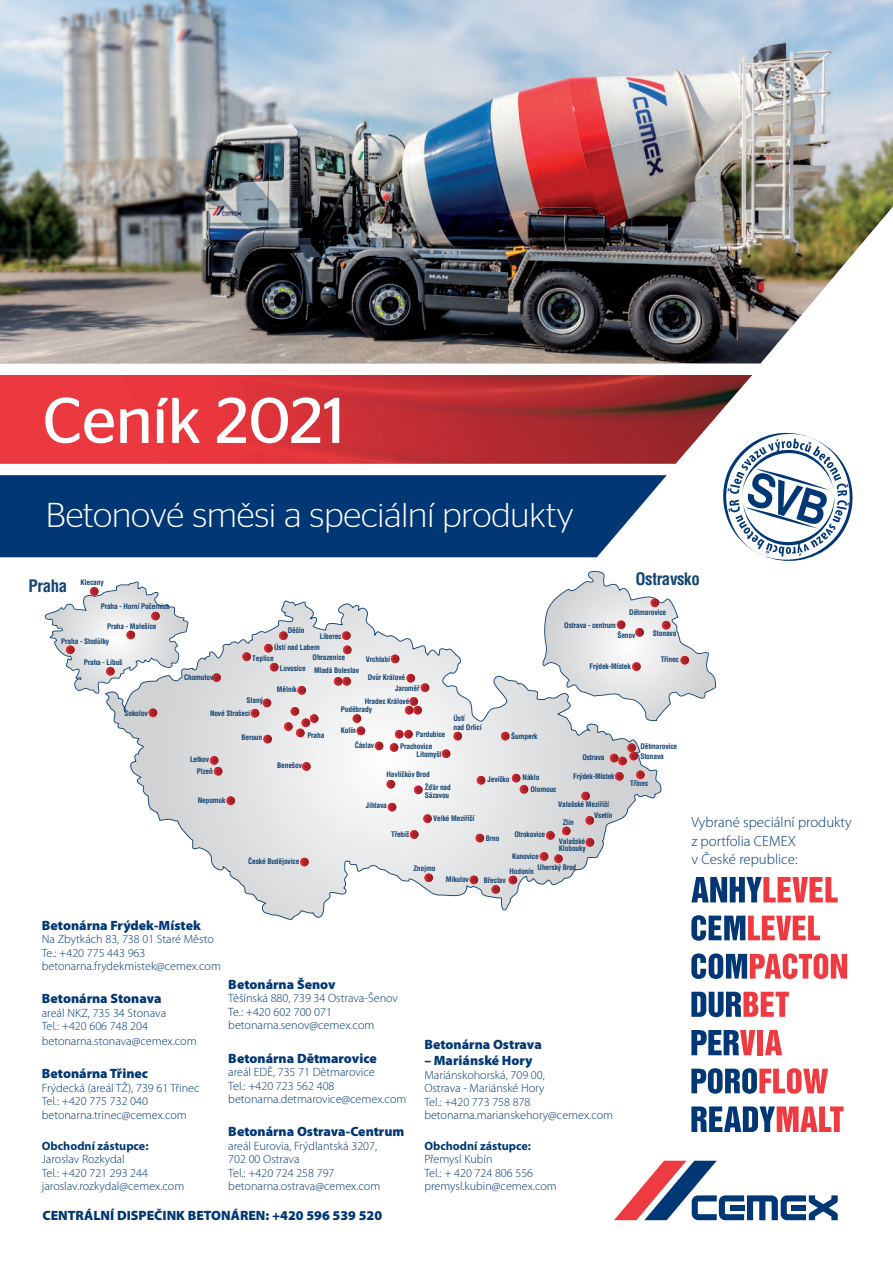
<style>
.page{position:relative;width:893px;height:1263px;background:#fff}
.page>*{position:absolute;margin:0;border:0;box-sizing:border-box;transform-origin:0 0}
.t1{font:64.5px "Stag Sans";color:#fff}
.t2{font:300 34.5px "Stag Sans";color:#fff}
.t3{font:700 condensed 16.8px "Helvetica CE";letter-spacing:-.02em;color:#134372}
.t4{font:300 14.7px/18.6px "Myriad Pro";color:#013775}
.t5{font:900 13.5px "Myriad Pro";color:#013775}
.t6{font:300 12px/13.5px "Myriad Pro";color:#013775}
.t7{font:700 12px "Myriad Pro";color:#013775}
.t8{font:700 condensed 7.5px/8.4px "Helvetica CE";letter-spacing:-.02em;color:#134372}
</style>
<div class="page">
<img style="left:0;top:0;width:893px;height:363px">
<div style="left:0;top:375px;width:124px;height:89px;background:#ec383f"></div>
<div style="left:124px;top:375px;width:114px;height:89px;background:#ea373d"></div>
<img style="left:238px;top:375px;width:115px;height:89px">
<img style="left:153px;top:456px;width:18px;height:8px">
<img style="left:353px;top:375px;width:114px;height:89px">
<img style="left:258px;top:452px;width:27px;height:12px">
<img style="left:467px;top:375px;width:114px;height:89px">
<img style="left:363px;top:448px;width:36px;height:16px">
<img style="left:581px;top:375px;width:57px;height:50px">
<img style="left:467px;top:444px;width:47px;height:20px">
<img style="left:638px;top:375px;width:114px;height:50px">
<div style="left:0;top:475px;width:543px;height:82px;background:#013775"></div>
<svg style="left:614px;top:1161px;width:224px;height:59px"></svg>
<svg style="left:130px;top:603px;width:531px;height:317px"></svg>
<svg style="left:476px;top:834px;width:8px;height:8px"></svg>
<svg style="left:302px;top:762px;width:9px;height:9px"></svg>
<svg style="left:375px;top:742px;width:8px;height:8px"></svg>
<svg style="left:442px;top:749px;width:8px;height:9px"></svg>
<svg style="left:453px;top:732px;width:9px;height:8px"></svg>
<svg style="left:387px;top:780px;width:8px;height:8px"></svg>
<svg style="left:414px;top:786px;width:9px;height:8px"></svg>
<svg style="left:491px;top:885px;width:9px;height:9px"></svg>
<svg style="left:300px;top:858px;width:9px;height:8px"></svg>
<svg style="left:391px;top:655px;width:8px;height:8px"></svg>
<svg style="left:373px;top:846px;width:5px;height:9px"></svg>
<svg style="left:509px;top:876px;width:8px;height:8px"></svg>
<svg style="left:477px;top:776px;width:8px;height:8px"></svg>
<svg style="left:388px;top:803px;width:8px;height:8px"></svg>
<svg style="left:540px;top:852px;width:8px;height:9px"></svg>
<svg style="left:342px;top:631px;width:10px;height:23px"></svg>
<svg style="left:334px;top:677px;width:17px;height:9px"></svg>
<svg style="left:353px;top:714px;width:12px;height:21px"></svg>
<svg style="left:470px;top:875px;width:8px;height:9px"></svg>
<svg style="left:424px;top:873px;width:9px;height:9px"></svg>
<svg style="left:501px;top:732px;width:8px;height:8px"></svg>
<svg style="left:512px;top:774px;width:16px;height:20px"></svg>
<svg style="left:210px;top:756px;width:12px;height:19px"></svg>
<svg style="left:586px;top:838px;width:8px;height:9px"></svg>
<svg style="left:554px;top:854px;width:9px;height:9px"></svg>
<svg style="left:410px;top:830px;width:8px;height:9px"></svg>
<svg style="left:423px;top:814px;width:9px;height:9px"></svg>
<svg style="left:581px;top:792px;width:9px;height:8px"></svg>
<svg style="left:546px;top:831px;width:9px;height:9px"></svg>
<svg style="left:562px;top:827px;width:8px;height:8px"></svg>
<svg style="left:585px;top:816px;width:9px;height:9px"></svg>
<svg style="left:226px;top:796px;width:9px;height:9px"></svg>
<svg style="left:405px;top:674px;width:24px;height:40px"></svg>
<svg style="left:610px;top:743px;width:35px;height:38px"></svg>
<svg style="left:390px;top:730px;width:23px;height:22px"></svg>
<svg style="left:45px;top:581px;width:273px;height:162px"></svg>
<svg style="left:543px;top:425px;width:310px;height:296px"></svg>
<svg style="left:691px;top:877px;width:147px;height:25px"></svg>
<svg style="left:691px;top:915px;width:129px;height:26px"></svg>
<svg style="left:691px;top:953px;width:156px;height:26px"></svg>
<svg style="left:691px;top:1068px;width:137px;height:26px"></svg>
<svg style="left:691px;top:1106px;width:152px;height:26px"></svg>
<svg style="left:691px;top:992px;width:98px;height:25px"></svg>
<svg style="left:765px;top:1030px;width:17px;height:25px"></svg>
<div style="left:757px;top:1030px;width:6px;height:25px;background:#ee3a41"></div>
<svg style="left:691px;top:1030px;width:64px;height:25px"></svg>
<h1 class="t1" style="left:43px;top:384px;width:304px">Ceník 2021</h1>
<h2 class="t2" style="left:46px;top:496px;width:530px">Betonové směsi a speciální produkty</h2>
<h3 class="t3" style="left:29px;top:576px;width:40px">Praha</h3>
<p class="t8" style="left:81px;top:578px;width:25px">Klecany</p>
<p class="t8" style="left:101px;top:602px;width:71px">Praha - Horní Počernice</p>
<h3 class="t3" style="left:635px;top:569px;width:66px">Ostravsko</h3>
<p class="t8" style="left:629px;top:608px;width:39px">Dětmarovice</p>
<p class="t8" style="left:107px;top:622px;width:51px">Praha - Malešice</p>
<p class="t8" style="left:84px;top:658px;width:40px">Praha - Libuš</p>
<p class="t8" style="left:61px;top:637px;width:49px">Praha - Stodůlky</p>
<p class="t8" style="left:125px;top:709px;width:25px">Sokolov</p>
<p class="t8" style="left:564px;top:621px;width:53px">Ostrava - centrum</p>
<p class="t8" style="left:288px;top:626px;width:18px">Děčín</p>
<p class="t8" style="left:617px;top:631px;width:20px">Šenov</p>
<p class="t8" style="left:653px;top:629px;width:25px">Stonava</p>
<p class="t8" style="left:661px;top:655px;width:20px">Třinec</p>
<p class="t8" style="left:320px;top:632px;width:23px">Liberec</p>
<p class="t8" style="left:313px;top:653px;width:34px">Ohrazenice</p>
<p class="t8" style="left:274px;top:643px;width:47px">Ústí nad Labem</p>
<p class="t8" style="left:252px;top:654px;width:23px">Teplice</p>
<p class="t8" style="left:366px;top:655px;width:26px">Vrchlabí</p>
<p class="t8" style="left:368px;top:673px;width:39px">Dvůr Králové</p>
<p class="t8" style="left:589px;top:662px;width:43px">Frýdek-Místek</p>
<p class="t8" style="left:280px;top:664px;width:27px">Lovosice</p>
<p class="t8" style="left:314px;top:666px;width:47px">Mladá Boleslav</p>
<p class="t8" style="left:341px;top:705px;width:33px">Poděbrady</p>
<p class="t8" style="left:184px;top:673px;width:31px">Chomutov</p>
<p class="t8" style="left:395px;top:684px;width:26px">Jaroměř</p>
<p class="t8" style="left:277px;top:685px;width:21px">Mělník</p>
<p class="t8" style="left:247px;top:696px;width:18px">Slaný</p>
<p class="t8" style="left:365px;top:697px;width:46px">Hradec Králové</p>
<p class="t8" style="left:210px;top:709px;width:42px">Nové Strašecí</p>
<p class="t8" style="left:453px;top:714px;width:30px">Ústí<br>nad Orlicí</p>
<p class="t8" style="left:341px;top:726px;width:17px">Kolín</p>
<p class="t8" style="left:400px;top:728px;width:47px;line-height:12.3px;text-indent:16px">Pardubice<br>Prachovice</p>
<p class="t8" style="left:511px;top:732px;width:28px">Šumperk</p>
<p class="t8" style="left:523px;top:773px;width:18px">Náklo</p>
<p class="t8" style="left:307px;top:731px;width:19px">Praha</p>
<p class="t8" style="left:241px;top:733px;width:22px">Beroun</p>
<p class="t8" style="left:355px;top:741px;width:21px">Čáslav</p>
<p class="t8" style="left:640px;top:741px;width:39px;line-height:10.5px">Dětmarovice<br>Stonava</p>
<p class="t8" style="left:417px;top:750px;width:27px">Litomyšl</p>
<p class="t8" style="left:582px;top:753px;width:24px">Ostrava</p>
<p class="t8" style="left:197px;top:754px;width:17px;line-height:11.4px;text-indent:-7px">Letkov<br>Plzeň</p>
<p class="t8" style="left:277px;top:761px;width:26px">Benešov</p>
<p class="t8" style="left:387px;top:770px;width:45px">Havlíčkův Brod</p>
<p class="t8" style="left:573px;top:772px;width:43px">Frýdek-Místek</p>
<p class="t8" style="left:488px;top:775px;width:23px">Jevíčko</p>
<p class="t8" style="left:630px;top:779px;width:20px">Třinec</p>
<p class="t8" style="left:425px;top:783px;width:27px">Žďár nad<br>Sázavou</p>
<p class="t8" style="left:531px;top:785px;width:28px">Olomouc</p>
<p class="t8" style="left:198px;top:796px;width:29px">Nepomuk</p>
<p class="t8" style="left:558px;top:800px;width:53px">Valašské Meziříčí</p>
<p class="t8" style="left:366px;top:801px;width:23px">Jihlava</p>
<p class="t8" style="left:248px;top:857px;width:53px">České Budějovice</p>
<p class="t8" style="left:433px;top:814px;width:43px">Velké Meziříčí</p>
<p class="t8" style="left:563px;top:818px;width:13px">Zlín</p>
<p class="t8" style="left:594px;top:811px;width:20px">Vsetín</p>
<p class="t8" style="left:391px;top:830px;width:20px">Třebíč</p>
<p class="t8" style="left:413px;top:864px;width:24px">Znojmo</p>
<p class="t8" style="left:446px;top:875px;width:25px">Mikulov</p>
<p class="t8" style="left:514px;top:830px;width:32px">Otrokovice</p>
<p class="t8" style="left:486px;top:834px;width:15px">Brno</p>
<p class="t8" style="left:484px;top:876px;width:23px">Břeclav</p>
<p class="t8" style="left:559px;top:837px;width:28px;line-height:7.5px">Valašské<br>Klobouky</p>
<p class="t8" style="left:512px;top:852px;width:28px">Kunovice</p>
<p class="t8" style="left:538px;top:863px;width:40px">Uherský Brod</p>
<p class="t8" style="left:509px;top:867px;width:26px">Hodonín</p>
<p class="t4" style="left:691px;top:813px;width:162px">Vybrané speciální produkty z portfolia CEMEX<br>v České republice:</p>
<p class="t5" style="left:42px;top:917px;width:161px">Betonárna Frýdek-Místek</p>
<p class="t6" style="left:42px;top:932px;width:181px">Na Zbytkách 83, 738 01 Staré Město<br>Te.: +420 775 443 963 betonarna.frydekmistek@cemex.com</p>
<p class="t5" style="left:42px;top:991px;width:121px">Betonárna Stonava</p>
<p class="t6" style="left:42px;top:1006px;width:156px;line-height:14px">areál NKZ, 735 34 Stonava<br>Tel.: +420 606 748 204 betonarna.stonava@cemex.com</p>
<p class="t5" style="left:42px;top:1066px;width:108px">Betonárna Třinec</p>
<p class="t6" style="left:42px;top:1081px;width:159px">Frýdecká (areál TŽ), 739 61 Třinec<br>Tel.: +420 775 732 040 betonarna.trinec@cemex.com</p>
<p class="t7" style="left:42px;top:1138px;width:108px">Obchodní zástupce:</p>
<p class="t6" style="left:42px;top:1153px;width:144px">Jaroslav Rozkydal<br>Tel.: +420 721 293 244 jaroslav.rozkydal@cemex.com</p>
<p class="t5" style="left:228px;top:977px;width:109px">Betonárna Šenov</p>
<p class="t6" style="left:228px;top:992px;width:171px">Těšínská 880, 739 34 Ostrava-Šenov<br>Te.: +420 602 700 071 betonarna.senov@cemex.com</p>
<p class="t5" style="left:228px;top:1050px;width:150px">Betonárna Dětmarovice</p>
<p class="t6" style="left:228px;top:1066px;width:180px">areál EDĚ, 735 71 Dětmarovice<br>Tel.: +420 723 562 408 betonarna.detmarovice@cemex.com</p>
<p class="t5" style="left:228px;top:1124px;width:178px">Betonárna Ostrava-Centrum</p>
<p class="t6" style="left:228px;top:1139px;width:154px">areál Eurovia, Frýdlantská 3207,<br>702 00 Ostrava<br>Tel.: +420 724 258 797 betonarna.ostrava@cemex.com</p>
<p class="t5" style="left:43px;top:1208px;width:341px">CENTRÁLNÍ DISPEČINK BETONÁREN: +420 596 539 520</p>
<p class="t5" style="left:424px;top:1037px;width:119px">Betonárna Ostrava</p>
<p class="t5" style="left:424px;top:1053px;width:110px">– Mariánské Hory</p>
<p class="t6" style="left:424px;top:1068px;width:190px">Mariánskohorská, 709 00,<br>Ostrava - Mariánské Hory<br>Tel.: +420 773 758 878 betonarna.marianskehory@cemex.com</p>
<p class="t7" style="left:424px;top:1138px;width:108px">Obchodní zástupce:</p>
<p class="t6" style="left:424px;top:1153px;width:134px">Přemysl Kubín<br>Tel.: + 420 724 806 556 premysl.kubin@cemex.com</p>
</div>
